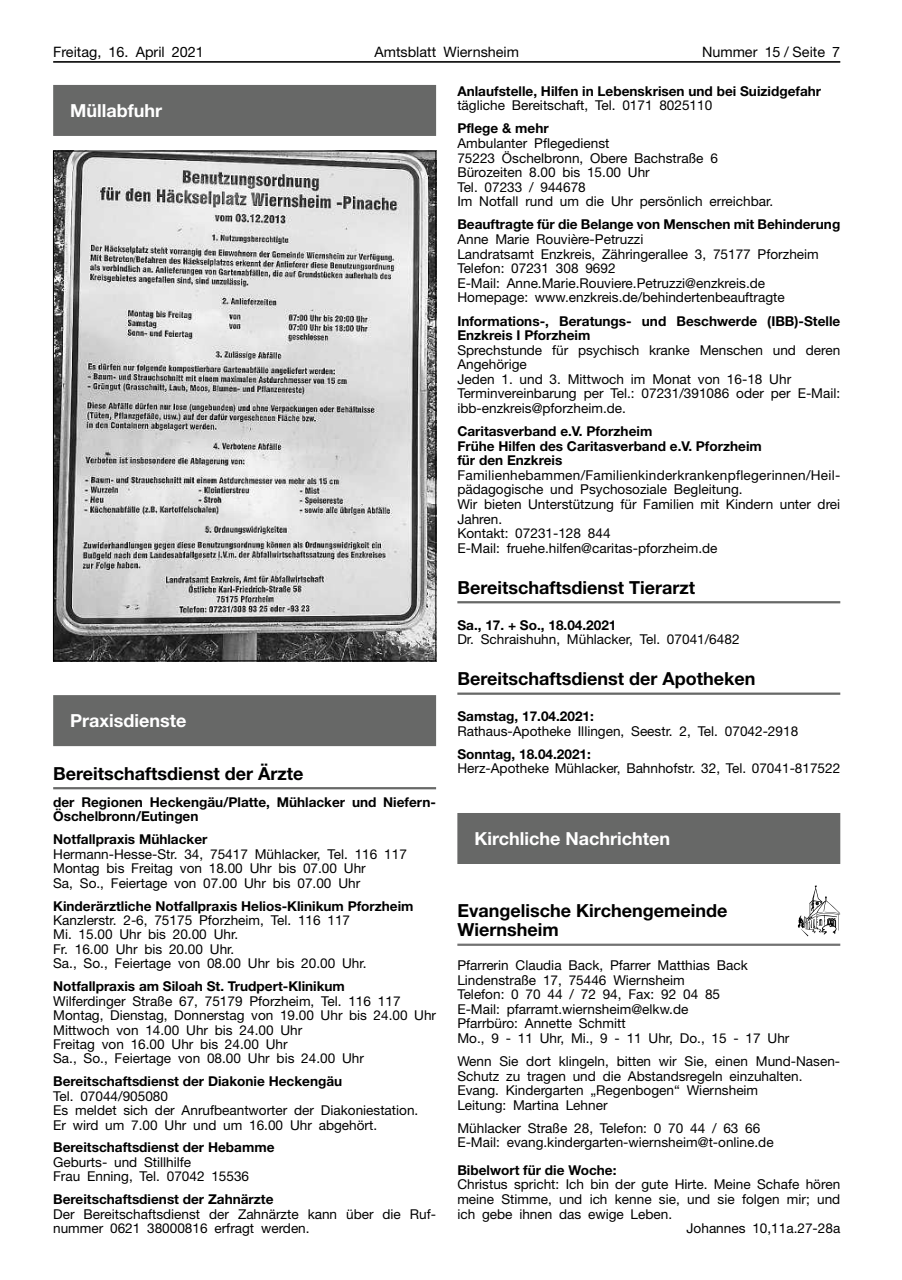
<style>
.page{position:relative;width:902px;height:1280px;background:#fff}
.page>*{position:absolute;margin:0;border:0;box-sizing:border-box;transform-origin:0 0}
.t1{font:700 18px/19.5px "Helvetica Neue";color:#000}
.t2{font:700 18px "Helvetica Neue";color:#fff}
.t3{font:14.4px "Helvetica Neue";color:#000}
.t4{font:13.65px/14.5px "Helvetica Neue";color:#000}
.t5{font:700 13.65px/14.5px "Helvetica Neue";color:#000}
</style>
<div class="page">
<hr style="left:53px;top:61px;width:787px;height:2px;background:#000">
<div style="left:53px;top:85px;width:383px;height:51px;background:#676867"></div>
<div style="left:53px;top:695px;width:383px;height:51px;background:#676867"></div>
<hr style="left:53px;top:787px;width:383px;height:2px;background:#676867">
<img style="left:55px;top:153px;width:379px;height:506px">
<hr style="left:457px;top:601px;width:383px;height:2px;background:#676867">
<hr style="left:457px;top:692px;width:383px;height:3px;background:#676867">
<div style="left:457px;top:813px;width:383px;height:51px;background:#676867"></div>
<hr style="left:457px;top:944px;width:383px;height:2px;background:#727272">
<svg style="left:797px;top:885px;width:43px;height:51px"></svg>
<p class="t3" style="left:53px;top:43px;width:152px">Freitag, 16. April 2021</p>
<p class="t3" style="left:374px;top:43px;width:146px">Amtsblatt Wiernsheim</p>
<p class="t3" style="left:702px;top:43px;width:140px">Nummer 15 / Seite 7</p>
<h1 class="t2" style="left:70px;top:100px;width:93px">Müllabfuhr</h1>
<h1 class="t2" style="left:70px;top:710px;width:118px">Praxisdienste</h1>
<h1 class="t1" style="left:53px;top:763px;width:252px">Bereitschaftsdienst der Ärzte</h1>
<p class="t5" style="left:53px;top:795px;width:384px">der Regionen Heckengäu/Platte, Mühlacker und Niefern-<br>Öschelbronn/Eutingen</p>
<p class="t5" style="left:53px;top:832px;width:156px">Notfallpraxis Mühlacker</p>
<p class="t4" style="left:53px;top:846px;width:355px">Hermann-Hesse-Str. 34, 75417 Mühlacker, Tel. 116 117<br>Montag bis Freitag von 18.00 Uhr bis 07.00 Uhr<br>Sa, So., Feiertage von 07.00 Uhr bis 07.00 Uhr</p>
<p class="t5" style="left:53px;top:898px;width:362px">Kinderärztliche Notfallpraxis Helios-Klinikum Pforzheim</p>
<p class="t4" style="left:53px;top:913px;width:315px">Kanzlerstr. 2-6, 75175 Pforzheim, Tel. 116 117<br>Mi. 15.00 Uhr bis 20.00 Uhr.<br>Fr. 16.00 Uhr bis 20.00 Uhr.<br>Sa., So., Feiertage von 08.00 Uhr bis 20.00 Uhr.</p>
<p class="t5" style="left:53px;top:979px;width:293px">Notfallpraxis am Siloah St. Trudpert-Klinikum</p>
<p class="t4" style="left:53px;top:993px;width:384px">Wilferdinger Straße 67, 75179 Pforzheim, Tel. 116 117<br>Montag, Dienstag, Donnerstag von 19.00 Uhr bis 24.00 Uhr Mittwoch von 14.00 Uhr bis 24.00 Uhr<br>Freitag von 16.00 Uhr bis 24.00 Uhr<br>Sa., So., Feiertage von 08.00 Uhr bis 24.00 Uhr</p>
<p class="t5" style="left:53px;top:1074px;width:290px">Bereitschaftsdienst der Diakonie Heckengäu</p>
<p class="t4" style="left:53px;top:1088px;width:366px">Tel. 07044/905080<br>Es meldet sich der Anrufbeantworter der Diakoniestation.<br>Er wird um 7.00 Uhr und um 16.00 Uhr abgehört.</p>
<p class="t5" style="left:53px;top:1140px;width:223px">Bereitschaftsdienst der Hebamme</p>
<p class="t4" style="left:53px;top:1154px;width:197px">Geburts- und Stillhilfe<br>Frau Enning, Tel. 07042 15536</p>
<p class="t5" style="left:53px;top:1192px;width:222px">Bereitschaftsdienst der Zahnärzte</p>
<p class="t4" style="left:53px;top:1206px;width:384px">Der Bereitschaftsdienst der Zahnärzte kann über die Ruf&shy;nummer 0621 38000816 erfragt werden.</p>
<p class="t5" style="left:457px;top:83px;width:365px">Anlaufstelle, Hilfen in Lebenskrisen und bei Suizidgefahr</p>
<p class="t4" style="left:457px;top:98px;width:256px">tägliche Bereitschaft, Tel. 0171 8025110</p>
<p class="t5" style="left:457px;top:121px;width:93px">Pflege &amp; mehr</p>
<p class="t4" style="left:457px;top:136px;width:317px">Ambulanter Pflegedienst<br>75223 Öschelbronn, Obere Bachstraße 6<br>Bürozeiten 8.00 bis 15.00 Uhr<br>Tel. 07233 / 944678<br>Im Notfall rund um die Uhr persönlich erreichbar.</p>
<p class="t5" style="left:457px;top:217px;width:384px">Beauftragte für die Belange von Menschen mit Behinderung</p>
<p class="t4" style="left:457px;top:232px;width:363px">Anne Marie Rouvière-Petruzzi<br>Landratsamt Enzkreis, Zähringerallee 3, 75177 Pforzheim Telefon: 07231 308 9692<br>E-Mail: Anne.Marie.Rouviere.Petruzzi@enzkreis.de Homepage: www.enzkreis.de/behindertenbeauftragte</p>
<p class="t5" style="left:457px;top:313px;width:384px">Informations-, Beratungs- und Beschwerde (IBB)-Stelle<br>Enzkreis I Pforzheim</p>
<p class="t4" style="left:457px;top:342px;width:384px">Sprechstunde für psychisch kranke Menschen und deren Angehörige<br>Jeden 1. und 3. Mittwoch im Monat von 16-18 Uhr Terminvereinbarung per Tel.: 07231/391086 oder per E-Mail: ibb-enzkreis@pforzheim.de.</p>
<p class="t5" style="left:457px;top:424px;width:306px">Caritasverband e.V. Pforzheim<br>Frühe Hilfen des Caritasverband e.V. Pforzheim für den Enzkreis</p>
<p class="t4" style="left:457px;top:467px;width:384px">Familienhebammen/Familienkinderkrankenpflegerinnen/Heil&shy;pädagogische und Psychosoziale Begleitung.<br>Wir bieten Unterstützung für Familien mit Kindern unter drei Jahren.<br>Kontakt: 07231-128 844<br>E-Mail: fruehe.hilfen@caritas-pforzheim.de</p>
<h1 class="t1" style="left:457px;top:577px;width:239px">Bereitschaftsdienst Tierarzt</h1>
<p class="t5" style="left:457px;top:617px;width:161px">Sa., 17. + So., 18.04.2021</p>
<p class="t4" style="left:457px;top:632px;width:284px">Dr. Schraishuhn, Mühlacker, Tel. 07041/6482</p>
<h1 class="t1" style="left:457px;top:669px;width:299px">Bereitschaftsdienst der Apotheken</h1>
<p class="t5" style="left:457px;top:709px;width:138px">Samstag, 17.04.2021:</p>
<p class="t4" style="left:457px;top:723px;width:342px">Rathaus-Apotheke Illingen, Seestr. 2, Tel. 07042-2918</p>
<p class="t5" style="left:457px;top:746px;width:135px">Sonntag, 18.04.2021:</p>
<p class="t4" style="left:457px;top:761px;width:384px">Herz-Apotheke Mühlacker, Bahnhofstr. 32, Tel. 07041-817522</p>
<h1 class="t2" style="left:474px;top:828px;width:197px">Kirchliche Nachrichten</h1>
<h1 class="t1" style="left:457px;top:900px;width:271px">Evangelische Kirchengemeinde<br>Wiernsheim</h1>
<p class="t4" style="left:457px;top:958px;width:333px">Pfarrerin Claudia Back, Pfarrer Matthias Back Lindenstraße 17, 75446 Wiernsheim<br>Telefon: 0 70 44 / 72 94, Fax: 92 04 85<br>E-Mail: pfarramt.wiernsheim@elkw.de<br>Pfarrbüro: Annette Schmitt<br>Mo., 9 - 11 Uhr, Mi., 9 - 11 Uhr, Do., 15 - 17 Uhr</p>
<p class="t4" style="left:457px;top:1054px;width:384px">Wenn Sie dort klingeln, bitten wir Sie, einen Mund-Nasen-Schutz zu tragen und die Abstandsregeln einzuhalten.<br>Evang. Kindergarten „Regenbogen“ Wiernsheim<br>Leitung: Martina Lehner</p>
<p class="t4" style="left:457px;top:1120px;width:318px">Mühlacker Straße 28, Telefon: 0 70 44 / 63 66<br>E-Mail: evang.kindergarten-wiernsheim@t-online.de</p>
<p class="t5" style="left:457px;top:1162px;width:161px">Bibelwort für die Woche:</p>
<p class="t4" style="left:457px;top:1177px;width:384px">Christus spricht: Ich bin der gute Hirte. Meine Schafe hören</p>
<p class="t4" style="left:457px;top:1191px;width:384px">meine Stimme, und ich kenne sie, und sie folgen mir; und</p>
<p class="t4" style="left:457px;top:1206px;width:216px">ich gebe ihnen das ewige Leben.</p>
<p class="t4" style="left:686px;top:1221px;width:155px">Johannes 10,11a.27-28a</p>
</div>
